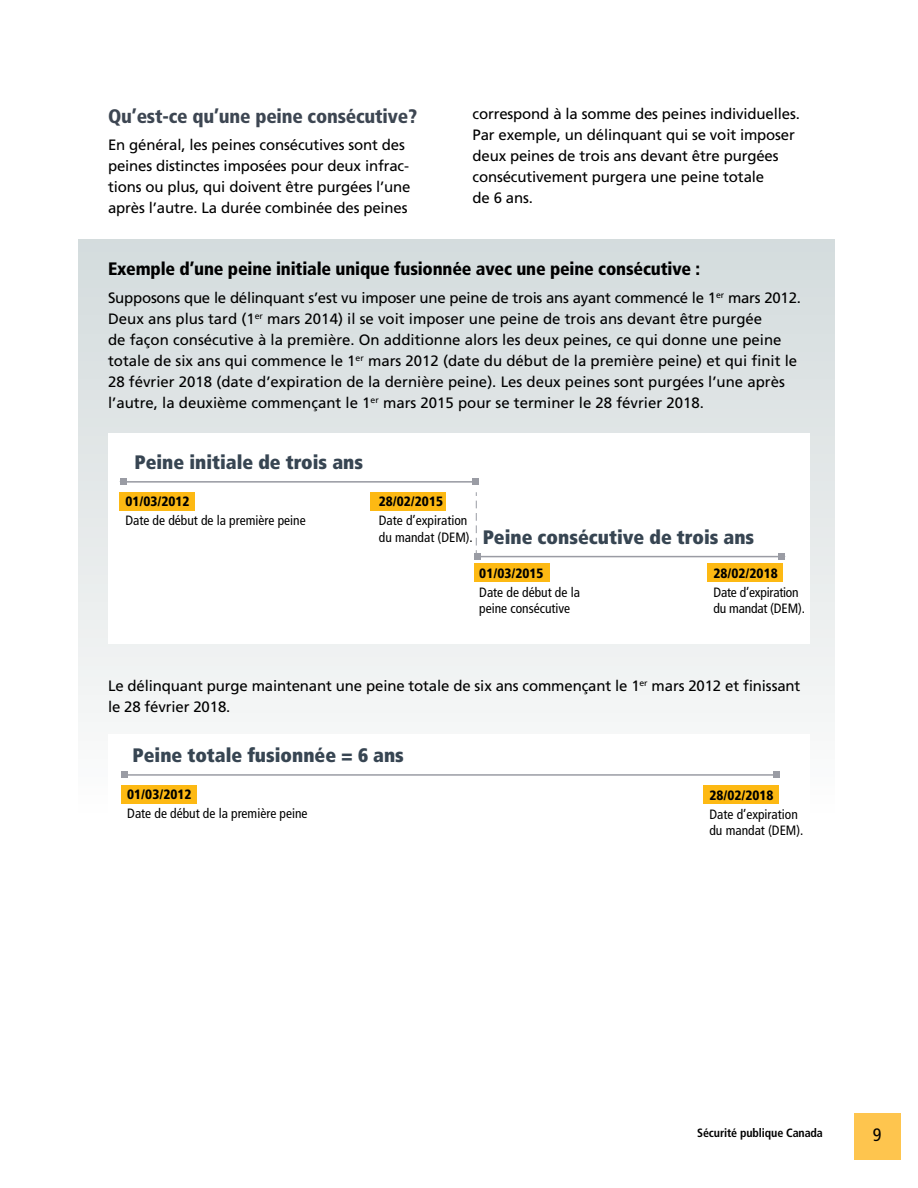
<style>
.page{position:relative;width:918px;height:1188px;background:#fff}
.page>*{position:absolute;margin:0;border:0;box-sizing:border-box;transform-origin:0 0}
.t1{font:900 condensed 19.5px "Frutiger LT Std";color:#374552}
.t2{font:900 condensed 19.5px "Frutiger LT Std";letter-spacing:-.01em;color:#3d4652}
.Example_of{font:900 condensed 18px "Frutiger LT Std";letter-spacing:-.01em;color:#000}
.t3{font:condensed 18px "Frutiger LT Std";color:#000}
.body_span{font:15px/21px "Frutiger LT Std";color:#000}
.body{font:15px/21px "Frutiger LT Std";letter-spacing:-.01em;color:#000}
.t4{font:condensed 13.5px/19.2px "Frutiger LT Std";color:#000}
.t5{font:700 condensed 12px "Frutiger LT Std";letter-spacing:-.01em;color:#000}
.s1{font-weight:900}
</style>
<div class="page">
<div style="left:854px;top:1113px;width:47px;height:47px;background:#fec54e"></div>
<div style="left:79px;top:240px;width:756px;height:580px;background:linear-gradient(to bottom,#d3dadc,#fcfcfc)"></div>
<div style="left:108px;top:434px;width:702px;height:210px;background:#fff"></div>
<svg style="left:476px;top:492px;width:1px;height:61px"></svg>
<div style="left:371px;top:492px;width:75px;height:19px;background:#fdb913"></div>
<div style="left:474px;top:563px;width:75px;height:19px;background:#fdb913"></div>
<div style="left:707px;top:563px;width:75px;height:19px;background:#fdb913"></div>
<hr style="left:478px;top:556px;width:304px;height:1px;background:#9a9ca4">
<div style="left:474px;top:553px;width:7px;height:7px;background:#9a9ca4"></div>
<div style="left:778px;top:553px;width:7px;height:7px;background:#9a9ca4"></div>
<div style="left:120px;top:492px;width:75px;height:19px;background:#fdb913"></div>
<hr style="left:123px;top:481px;width:352px;height:2px;background:#9a9ca4">
<div style="left:120px;top:478px;width:6px;height:7px;background:#9a9ca4"></div>
<div style="left:472px;top:478px;width:7px;height:7px;background:#9a9ca4"></div>
<div style="left:108px;top:734px;width:702px;height:108px;background:#fff"></div>
<div style="left:703px;top:785px;width:75px;height:19px;background:#fdb913"></div>
<div style="left:121px;top:785px;width:76px;height:19px;background:#fdb913"></div>
<hr style="left:124px;top:774px;width:652px;height:2px;background:#9a9ca4">
<div style="left:121px;top:771px;width:7px;height:7px;background:#9a9ca4"></div>
<div style="left:773px;top:771px;width:6px;height:7px;background:#9a9ca4"></div>
<h3 class="t2" style="left:108px;top:104px;width:311px">Qu’est-ce qu’une peine consécutive?</h3>
<p class="body" style="left:108px;top:135px;width:304px">En général, les peines consécutives sont des peines distinctes imposées pour deux infrac&shy;tions ou plus, qui doivent être purgées l’une après l’autre. La durée combinée des peines</p>
<p class="body" style="left:472px;top:104px;width:329px">correspond à la somme des peines individuelles.<br>Par exemple, un délinquant qui se voit imposer deux peines de trois ans devant être purgées consécutivement purgera une peine totale<br>de 6 ans.</p>
<h4 class="Example_of" style="left:108px;top:258px;width:594px">Exemple d’une peine initiale unique fusionnée avec une peine consécutive :</h4>
<p class="body_span" style="left:108px;top:287px;width:695px">Supposons que le délinquant s’est vu imposer une peine de trois ans ayant commencé le 1<sup>er</sup> mars 2012.<br>Deux ans plus tard (1<sup>er</sup> mars 2014) il se voit imposer une peine de trois ans devant être purgée<br>de façon consécutive à la première. On additionne alors les deux peines, ce qui donne une peine totale de six ans qui commence le 1<sup>er</sup> mars 2012 (date du début de la première peine) et qui finit le 28 février 2018 (date d’expiration de la dernière peine). Les deux peines sont purgées l’une après l’autre, la deuxième commençant le 1<sup>er</sup> mars 2015 pour se terminer le 28 février 2018.</p>
<p class="t1" style="left:135px;top:450px;width:230px">Peine initiale de trois ans</p>
<p class="t4" style="left:125px;top:492px;width:182px"><span class="s1">01/03/2012<br></span>Date de début de la première peine</p>
<p class="t4" style="left:379px;top:492px;width:90px"><span class="s1">28/02/2015<br></span>Date d’expiration</p>
<p class="t4" style="left:379px;top:527px;width:95px">du mandat (DEM).</p>
<p class="t1" style="left:483px;top:525px;width:273px">Peine consécutive de trois ans</p>
<p class="t4" style="left:479px;top:563px;width:102px"><span class="s1">01/03/2015<br></span>Date de début de la</p>
<p class="t4" style="left:479px;top:599px;width:92px">peine consécutive</p>
<p class="t4" style="left:714px;top:563px;width:87px"><span class="s1">28/02/2018<br></span>Date d’expiration</p>
<p class="t4" style="left:714px;top:599px;width:93px">du mandat (DEM).</p>
<p class="body_span" style="left:108px;top:676px;width:694px">Le délinquant purge maintenant une peine totale de six ans commençant le 1<sup>er</sup> mars 2012 et finissant le 28 février 2018.</p>
<p class="t1" style="left:133px;top:743px;width:273px">Peine totale fusionnée = 6 ans</p>
<p class="t4" style="left:127px;top:785px;width:182px"><span class="s1">01/03/2012<br></span>Date de début de la première peine</p>
<p class="t4" style="left:709px;top:785px;width:90px"><span class="s1">28/02/2018<br></span>Date d’expiration</p>
<p class="t4" style="left:709px;top:821px;width:95px">du mandat (DEM).</p>
<p class="t5" style="left:697px;top:1125px;width:127px">Sécurité publique Canada</p>
<p class="t3" style="left:873px;top:1124px;width:10px">9</p>
</div>
